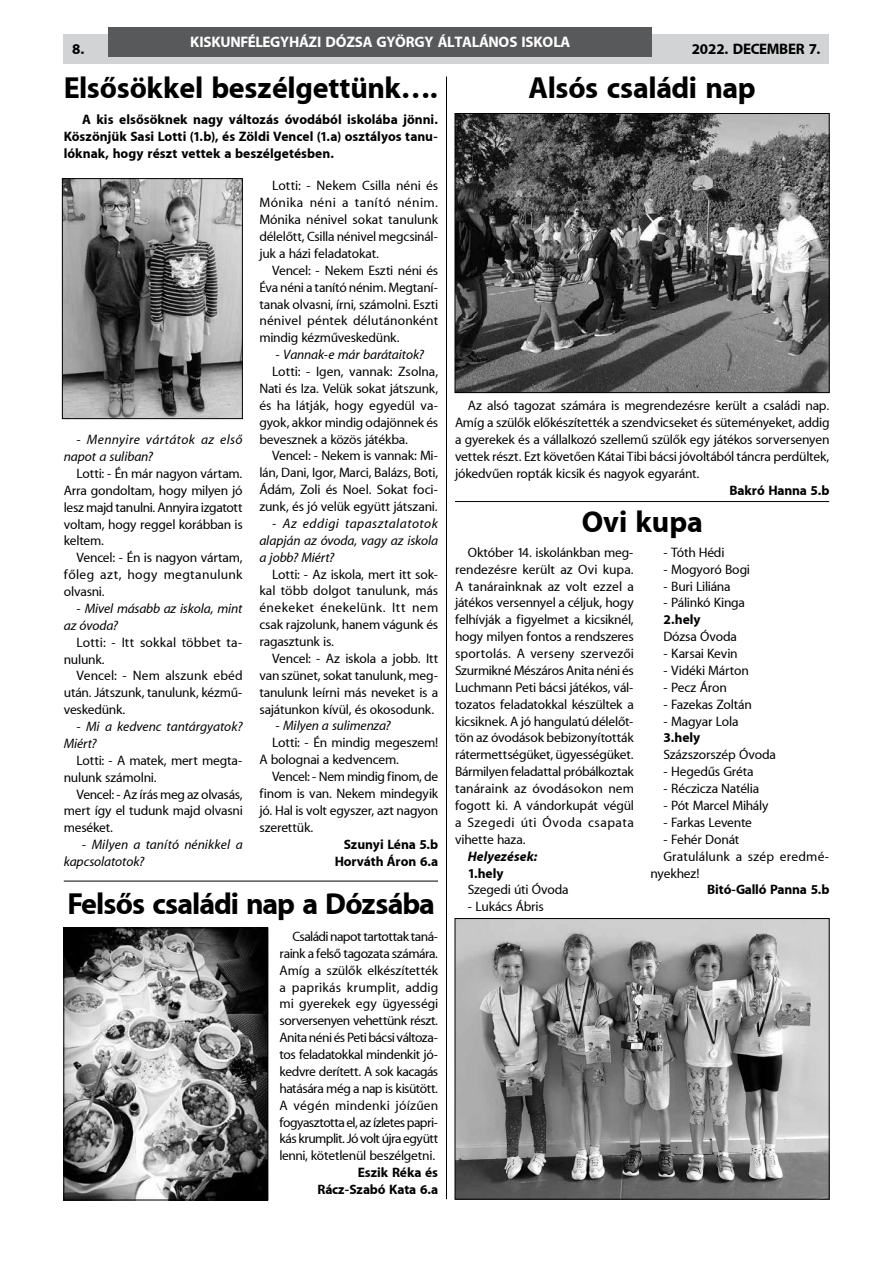
<style>
.page{position:relative;width:893px;height:1263px;background:#fff}
.page>*{position:absolute;margin:0;border:0;box-sizing:border-box;transform-origin:0 0}
.t1{font:700 30px "Myriad PFL";color:#000}
.t2{font:700 30px "Myriad PFL";letter-spacing:-.02em;color:#000}
.t3{font:700 15px "Myriad PFL";color:#fff}
.t4{font:700 15px "Myriad PFL";color:#000}
.t5{font:13.5px/16.8px "Myriad PFL";letter-spacing:.01em;color:#000;text-align:justify}
.t6{font:700 13.5px/16.8px "Myriad PFL";color:#000;text-align:right}
.t7{font:italic 13.5px/16.8px "Myriad PFL";letter-spacing:.01em;color:#000}
.t8{font:13.5px/16.8px "Myriad PFL";letter-spacing:.035em;color:#000}
.t9{font:italic 13.5px/16.8px "Myriad PFL";letter-spacing:.03em;color:#000}
.t10{font:italic 700 13.5px "Myriad PFL";letter-spacing:.01em;color:#000}
</style>
<div class="page">
<div style="left:64px;top:34px;width:765px;height:30px;background:#d1d3d4"></div>
<div style="left:108px;top:27px;width:544px;height:29px;background:#58595b"></div>
<img style="left:64px;top:180px;width:177px;height:237px">
<div style="left:62px;top:178px;width:181px;height:241px;border:1px solid #000"></div>
<img style="left:457px;top:115px;width:371px;height:276px">
<div style="left:455px;top:113px;width:375px;height:280px;border:1px solid #000"></div>
<img style="left:457px;top:920px;width:371px;height:277px">
<div style="left:455px;top:918px;width:375px;height:281px;border:1px solid #000"></div>
<img style="left:65px;top:929px;width:201px;height:269px">
<div style="left:63px;top:927px;width:205px;height:273px;border:1px solid #000"></div>
<hr style="left:64px;top:881px;width:374px;height:1px;background:#000">
<hr style="left:446px;top:77px;width:1px;height:1122px;background:#000">
<hr style="left:455px;top:501px;width:374px;height:1px;background:#000">
<p class="t3" style="left:190px;top:33px;width:381px">KISKUNFÉLEGYHÁZI DÓZSA GYÖRGY ÁLTALÁNOS ISKOLA</p>
<p class="t4" style="left:72px;top:41px;width:14px">8.</p>
<p class="t4" style="left:692px;top:41px;width:130px">2022. DECEMBER 7.</p>
<h1 class="t1" style="left:529px;top:71px;width:228px">Alsós családi nap</h1>
<h1 class="t1" style="left:64px;top:71px;width:376px">Elsősökkel beszélgettünk….</h1>
<p class="t6" style="left:64px;top:112px;width:376px;text-align:justify;text-indent:18px">A kis elsősöknek nagy változás óvodából iskolába jönni.<br>Köszönjük Sasi Lotti (1.b), és Zöldi Vencel (1.a) osztályos tanu&shy;lóknak, hogy részt vettek a beszélgetésben.</p>
<p class="t9" style="left:64px;top:432px;width:180px;text-indent:13px">- Mennyire vártátok az első napot a suliban?</p>
<p class="t5" style="left:64px;top:466px;width:180px;text-indent:13px">Lotti: - Én már nagyon vártam.<br>Arra gondoltam, hogy milyen jó lesz majd tanulni. Annyira izgatott voltam, hogy reggel korábban is keltem.</p>
<p class="t5" style="left:64px;top:550px;width:180px;text-indent:13px">Vencel: - Én is nagyon vártam, főleg azt, hogy megtanulunk olvasni.</p>
<p class="t7" style="left:64px;top:601px;width:180px;text-indent:13px">- Mivel másabb az iskola, mint az óvoda?</p>
<p class="t8" style="left:64px;top:634px;width:180px;text-indent:13px">Lotti: - Itt sokkal többet ta&shy;nulunk.</p>
<p class="t5" style="left:64px;top:668px;width:180px;text-indent:13px">Vencel: - Nem alszunk ebéd után. Játszunk, tanulunk, kézmű&shy;veskedünk.</p>
<p class="t7" style="left:64px;top:719px;width:180px;text-indent:13px">- Mi a kedvenc tantárgyatok?<br>Miért?</p>
<p class="t5" style="left:64px;top:752px;width:180px;text-indent:13px">Lotti: - A matek, mert megta&shy;nulunk számolni.</p>
<p class="t5" style="left:64px;top:786px;width:180px;text-indent:13px">Vencel: - Az írás meg az olvasás, mert így el tudunk majd olvasni meséket.</p>
<p class="t7" style="left:64px;top:837px;width:180px;text-indent:18px">- Milyen a tanító nénikkel a kapcsolatotok?</p>
<p class="t5" style="left:259px;top:178px;width:180px;text-indent:13px">Lotti: - Nekem Csilla néni és Mónika néni a tanító nénim.<br>Mónika nénivel sokat tanulunk délelőtt, Csilla nénivel megcsinál&shy;juk a házi feladatokat.</p>
<p class="t5" style="left:259px;top:262px;width:180px;text-indent:13px">Vencel: - Nekem Eszti néni és Éva néni a tanító nénim. Megtaní&shy;tanak olvasni, írni, számolni. Eszti nénivel péntek délutánonként mindig kézműveskedünk.</p>
<p class="t7" style="left:276px;top:347px;width:150px">- Vannak-e már barátaitok?</p>
<p class="t5" style="left:259px;top:364px;width:180px;text-indent:13px">Lotti: - Igen, vannak: Zsolna, Nati és Iza. Velük sokat játszunk, és ha látják, hogy egyedül va&shy;gyok, akkor mindig odajönnek és bevesznek a közös játékba.</p>
<p class="t5" style="left:259px;top:448px;width:180px;text-indent:13px">Vencel: - Nekem is vannak: Mi&shy;lán, Dani, Igor, Marci, Balázs, Boti, Ádám, Zoli és Noel. Sokat foci&shy;zunk, és jó velük együtt játszani.</p>
<p class="t7" style="left:259px;top:516px;width:180px;text-align:justify;text-indent:13px">- Az eddigi tapasztalatotok alapján az óvoda, vagy az iskola a jobb? Miért?</p>
<p class="t5" style="left:259px;top:566px;width:180px;text-indent:13px">Lotti: - Az iskola, mert itt sok&shy;kal több dolgot tanulunk, más énekeket énekelünk. Itt nem csak rajzolunk, hanem vágunk és ragasztunk is.</p>
<p class="t5" style="left:259px;top:651px;width:180px;text-indent:13px">Vencel: - Az iskola a jobb. Itt van szünet, sokat tanulunk, meg&shy;tanulunk leírni más neveket is a sajátunkon kívül, és okosodunk.</p>
<p class="t7" style="left:276px;top:718px;width:117px">- Milyen a sulimenza?</p>
<p class="t5" style="left:259px;top:735px;width:180px;text-indent:13px">Lotti: - Én mindig megeszem!<br>A bolognai a kedvencem.</p>
<p class="t5" style="left:259px;top:769px;width:180px;text-indent:13px">Vencel: - Nem mindig finom, de finom is van. Nekem mindegyik jó. Hal is volt egyszer, azt nagyon szerettük.</p>
<p class="t6" style="left:335px;top:836px;width:105px">Szunyi Léna 5.b<br>Horváth Áron 6.a</p>
<h1 class="t2" style="left:67px;top:886px;width:368px">Felsős családi nap a Dózsába</h1>
<p class="t5" style="left:280px;top:928px;width:160px;text-indent:13px">Családi napot tartottak taná&shy;raink a felső tagozata számára.<br>Amíg a szülők elkészítették a paprikás krumplit, addig mi gyerekek egy ügyességi sorversenyen vehettünk részt.<br>Anita néni és Peti bácsi változa&shy;tos feladatokkal mindenkit jó&shy;kedvre derített. A sok kacagás hatására még a nap is kisütött.<br>A végén mindenki jóízűen fogyasztotta el, az ízletes papri&shy;kás krumplit. Jó volt újra együtt lenni, kötetlenül beszélgetni.</p>
<p class="t6" style="left:318px;top:1164px;width:122px">Eszik Réka és<br>Rácz-Szabó Kata 6.a</p>
<p class="t5" style="left:455px;top:398px;width:376px;text-indent:13px">Az alsó tagozat számára is megrendezésre került a családi nap.<br>Amíg a szülők előkészítették a szendvicseket és süteményeket, addig a gyerekek és a vállalkozó szellemű szülők egy játékos sorversenyen vettek részt. Ezt követően Kátai Tibi bácsi jóvoltából táncra perdültek, jókedvűen ropták kicsik és nagyok egyaránt.</p>
<p class="t6" style="left:730px;top:482px;width:101px">Bakró Hanna 5.b</p>
<h1 class="t1" style="left:582px;top:504px;width:122px">Ovi kupa</h1>
<p class="t5" style="left:455px;top:544px;width:180px;text-indent:13px">Október 14. iskolánkban meg&shy;rendezésre került az Ovi kupa.<br>A tanárainknak az volt ezzel a játékos versennyel a céljuk, hogy felhívják a figyelmet a kicsiknél, hogy milyen fontos a rendszeres sportolás. A verseny szervezői Szurmikné Mészáros Anita néni és Luchmann Peti bácsi játékos, vál&shy;tozatos feladatokkal készültek a kicsiknek. A jó hangulatú délelőt&shy;tön az óvodások bebizonyították rátermettségüket, ügyességüket.<br>Bármilyen feladattal próbálkoztak tanáraink az óvodásokon nem fogott ki. A vándorkupát végül a Szegedi úti Óvoda csapata vihette haza.</p>
<p class="t10" style="left:468px;top:848px;width:71px">Helyezések:</p>
<p class="t6" style="left:468px;top:865px;width:37px">1.hely</p>
<p class="t5" style="left:468px;top:882px;width:102px">Szegedi úti Óvoda</p>
<p class="t5" style="left:468px;top:899px;width:77px">- Lukács Ábris</p>
<p class="t5" style="left:663px;top:544px;width:62px">- Tóth Hédi</p>
<p class="t5" style="left:663px;top:561px;width:88px">- Mogyoró Bogi</p>
<p class="t5" style="left:663px;top:578px;width:68px">- Buri Liliána</p>
<p class="t5" style="left:663px;top:595px;width:83px">- Pálinkó Kinga</p>
<p class="t6" style="left:663px;top:612px;width:39px">2.hely</p>
<p class="t5" style="left:663px;top:629px;width:75px">Dózsa Óvoda</p>
<p class="t5" style="left:663px;top:646px;width:75px">- Karsai Kevin</p>
<p class="t5" style="left:663px;top:663px;width:87px">- Vidéki Márton</p>
<p class="t5" style="left:663px;top:679px;width:65px">- Pecz Áron</p>
<p class="t5" style="left:663px;top:696px;width:90px">- Fazekas Zoltán</p>
<p class="t5" style="left:663px;top:713px;width:76px">- Magyar Lola</p>
<p class="t6" style="left:663px;top:730px;width:39px">3.hely</p>
<p class="t5" style="left:663px;top:747px;width:114px">Százszorszép Óvoda</p>
<p class="t5" style="left:663px;top:764px;width:92px">- Hegedűs Gréta</p>
<p class="t5" style="left:663px;top:781px;width:97px">- Réczicza Natélia</p>
<p class="t5" style="left:663px;top:798px;width:106px">- Pót Marcel Mihály</p>
<p class="t5" style="left:663px;top:814px;width:90px">- Farkas Levente</p>
<p class="t5" style="left:663px;top:831px;width:77px">- Fehér Donát</p>
<p class="t8" style="left:663px;top:848px;width:167px">Gratulálunk a szép eredmé-</p>
<p class="t5" style="left:651px;top:865px;width:50px">nyekhez!</p>
<p class="t6" style="left:707px;top:882px;width:123px">Bitó-Galló Panna 5.b</p>
</div>
